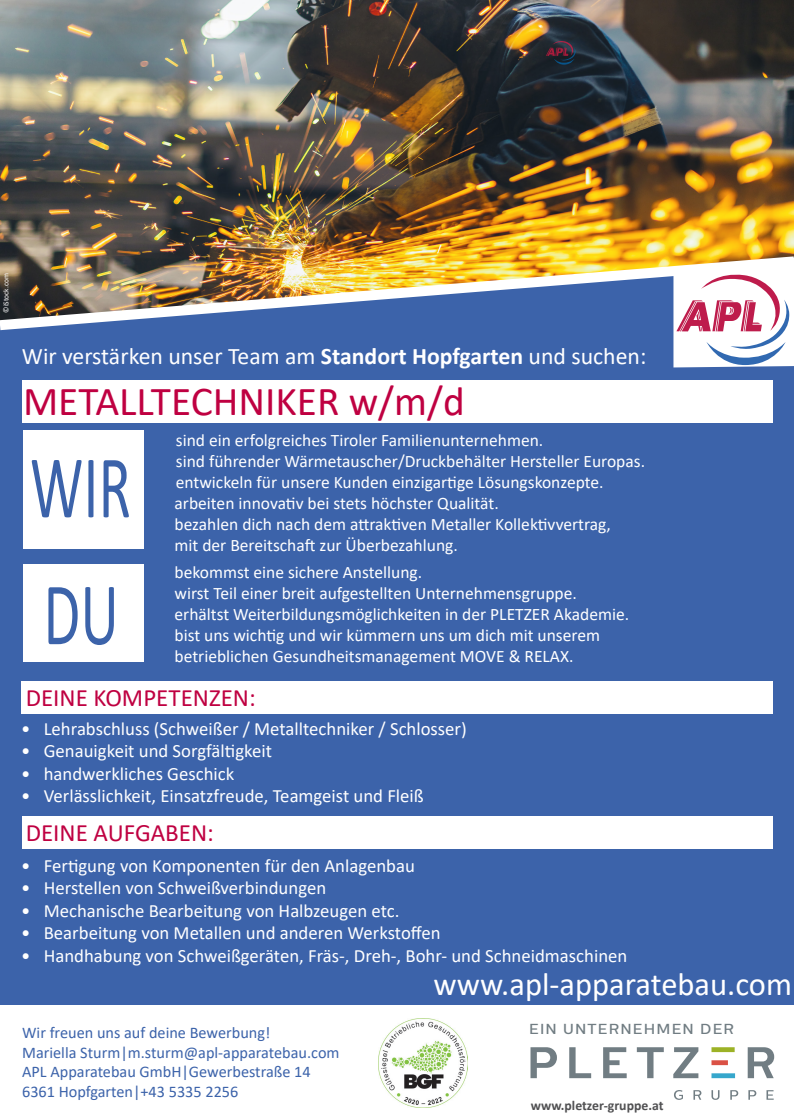
<style>
.page{position:relative;width:794px;height:1120px;background:#fff}
.page>*{position:absolute;margin:0;border:0;box-sizing:border-box;transform-origin:0 0}
.t1{font:90px "Calibri";color:#3c63aa;scale:.67 1}
.t2{font:41.25px "Calibri";color:#bf0041}
.t3{font:32.5px "Calibri";color:#fff}
.t4{font:25px "Calibri";color:#bf0041}
.t5{font:23.75px "Calibri";color:#fff}
.t6{font:18.75px "Calibri";color:#fff}
.t7{font:17.5px/21px "Calibri";color:#fff}
.t8{font:16.25px/19.5px "Calibri";color:#3c63aa}
.t9{font:500 14.5px "Centrale Sans";letter-spacing:.08em;color:#717d83}
.t10{font:700 13.75px "Calibri";color:#505052}
.t11{font:7.5px "Calibri";color:#fff}
.s1{font-weight:700}
</style>
<div class="page">
<img style="left:0;top:0;width:794px;height:251px">
<div style="left:0;top:336px;width:794px;height:669px;background:#3c63aa"></div>
<div style="left:22px;top:380px;width:750px;height:43px;background:#fff"></div>
<div style="left:23px;top:430px;width:121px;height:119px;background:#fff"></div>
<div style="left:21px;top:681px;width:751px;height:33px;background:#fff"></div>
<svg style="left:674px;top:1090px;width:9px;height:10px"></svg>
<svg style="left:693px;top:1090px;width:8px;height:9px"></svg>
<svg style="left:711px;top:1090px;width:8px;height:10px"></svg>
<svg style="left:730px;top:1090px;width:8px;height:9px"></svg>
<svg style="left:748px;top:1090px;width:8px;height:9px"></svg>
<svg style="left:766px;top:1090px;width:7px;height:9px"></svg>
<svg style="left:530px;top:1047px;width:27px;height:31px"></svg>
<svg style="left:569px;top:1047px;width:22px;height:31px"></svg>
<svg style="left:603px;top:1047px;width:23px;height:31px"></svg>
<svg style="left:637px;top:1047px;width:27px;height:31px"></svg>
<svg style="left:673px;top:1047px;width:25px;height:31px"></svg>
<svg style="left:747px;top:1047px;width:27px;height:31px"></svg>
<svg style="left:711px;top:1047px;width:23px;height:5px"></svg>
<svg style="left:711px;top:1060px;width:17px;height:5px"></svg>
<svg style="left:711px;top:1073px;width:24px;height:5px"></svg>
<div style="left:23px;top:564px;width:121px;height:98px;background:#fff"></div>
<img style="left:378px;top:1019px;width:89px;height:88px">
<img style="left:0;top:251px;width:794px;height:85px">
<svg style="left:673px;top:258px;width:121px;height:109px"></svg>
<div style="left:22px;top:816px;width:750px;height:33px;background:#fff"></div>
<svg style="left:546px;top:41px;width:29px;height:24px"></svg>
<p class="t11" style="left:1px;top:312px;width:41px;rotate:-90deg">©iStock.com</p>
<p class="t5" style="left:22px;top:339px;width:626px">Wir verstärken unser Team am <span class="s1">Standort Hopfgarten</span> und suchen:</p>
<p class="t2" style="left:23px;top:372px;width:443px">METALLTECHNIKER w/m/d</p>
<p class="t1" style="left:30px;top:425px;width:152px">WIR</p>
<p class="t7" style="left:175px;top:429px;width:472px">sind ein erfolgreiches Tiroler Familienunternehmen.<br>sind führender Wärmetauscher/Druckbehälter Hersteller Europas. entwickeln für unsere Kunden einzigartige Lösungskonzepte. arbeiten innovativ bei stets höchster Qualität.<br>bezahlen dich nach dem attraktiven Metaller Kollektivvertrag,</p>
<p class="t7" style="left:175px;top:534px;width:285px">mit der Bereitschaft zur Überbezahlung.</p>
<p class="t7" style="left:175px;top:562px;width:249px">bekommst eine sichere Anstellung.</p>
<p class="t7" style="left:175px;top:583px;width:404px">wirst Teil einer breit aufgestellten Unternehmensgruppe.</p>
<p class="t7" style="left:175px;top:604px;width:456px">erhältst Weiterbildungsmöglichkeiten in der PLETZER Akademie.</p>
<p class="t7" style="left:175px;top:625px;width:427px">bist uns wichtig und wir kümmern uns um dich mit unserem betrieblichen Gesundheitsmanagement MOVE &amp; RELAX.</p>
<p class="t4" style="left:26px;top:680px;width:232px">DEINE KOMPETENZEN:</p>
<p class="t1" style="left:43px;top:552px;width:114px">DU</p>
<p class="t6" style="left:21px;top:715px;width:447px">• Lehrabschluss (Schweißer / Metalltechniker / Schlosser)</p>
<p class="t6" style="left:21px;top:738px;width:252px">• Genauigkeit und Sorgfältigkeit</p>
<p class="t6" style="left:21px;top:760px;width:214px">• handwerkliches Geschick</p>
<p class="t6" style="left:21px;top:783px;width:404px">• Verlässlichkeit, Einsatzfreude, Teamgeist und Fleiß</p>
<p class="t4" style="left:26px;top:815px;width:190px">DEINE AUFGABEN:</p>
<p class="t6" style="left:21px;top:852px;width:395px">• Fertigung von Komponenten für den Anlagenbau</p>
<p class="t6" style="left:21px;top:875px;width:306px">• Herstellen von Schweißverbindungen</p>
<p class="t6" style="left:21px;top:897px;width:380px">• Mechanische Bearbeitung von Halbzeugen etc.</p>
<p class="t6" style="left:21px;top:920px;width:421px">• Bearbeitung von Metallen und anderen Werkstoffen</p>
<p class="t6" style="left:21px;top:942px;width:607px">• Handhabung von Schweißgeräten, Fräs-, Dreh-, Bohr- und Schneidmaschinen</p>
<p class="t8" style="left:22px;top:1022px;width:319px">Wir freuen uns auf deine Bewerbung!<br>Mariella Sturm|m.sturm@apl-apparatebau.com APL Apparatebau GmbH|Gewerbestraße 14<br>6361 Hopfgarten|+43 5335 2256</p>
<p class="t3" style="left:433px;top:961px;width:360px">www.apl-apparatebau.com</p>
<p class="t9" style="left:529px;top:1020px;width:206px">EIN UNTERNEHMEN DER</p>
<p class="t10" style="left:531px;top:1096px;width:134px">www.pletzer-gruppe.at</p>
</div>
